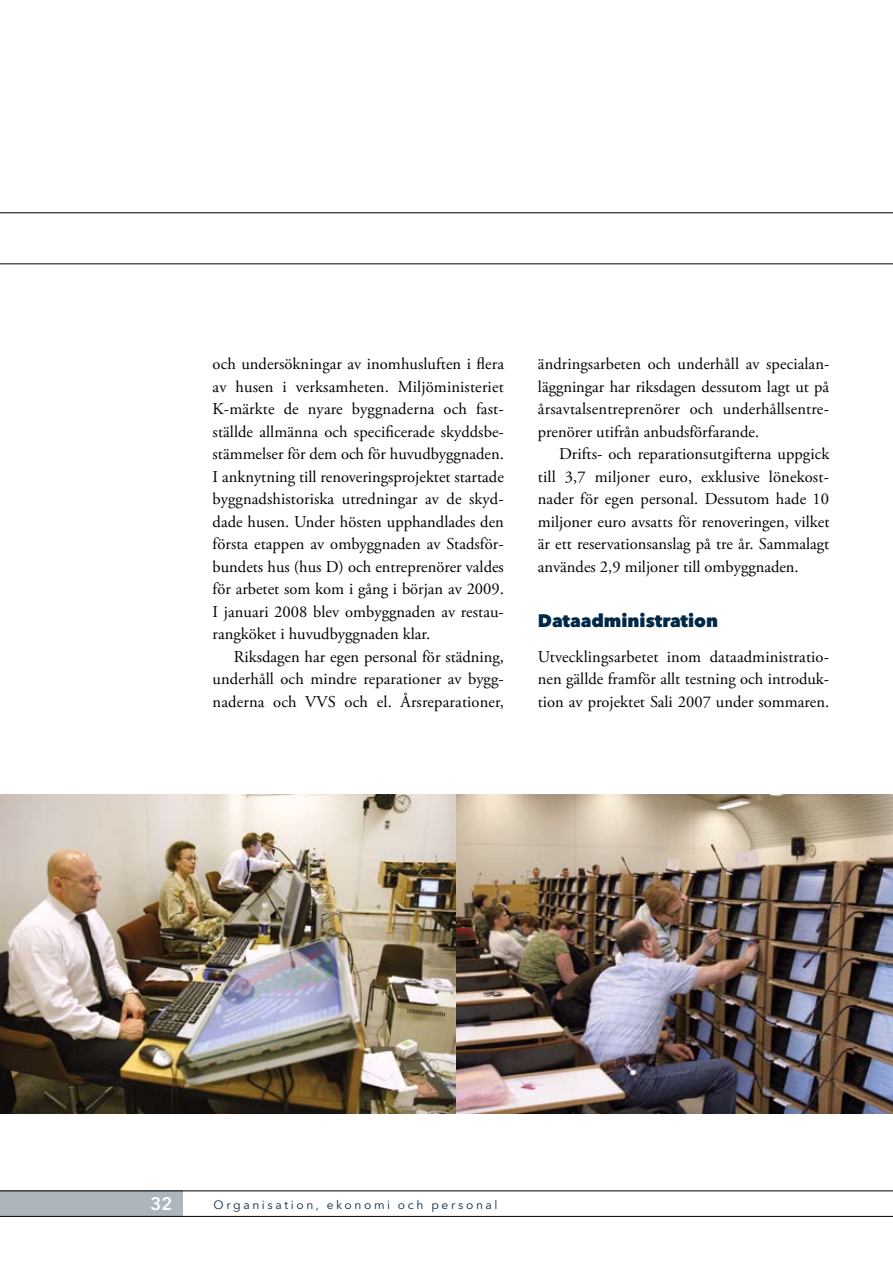
<style>
.page{position:relative;width:893px;height:1263px;background:#fff}
.page>*{position:absolute;margin:0;border:0;box-sizing:border-box;transform-origin:0 0}
.t1{font:800 18px "Avenir Next LT Pro";color:#002847}
.t2{font:600 18px "Avenir Next LT Pro";color:#fff}
.t3{font:16.5px/22.5px "Adobe Garamond Pro";letter-spacing:-.01em;color:#000;text-align:justify}
.t4{font:12px "Avenir Next LT Pro";letter-spacing:.215em;color:#002847}
</style>
<div class="page">
<hr style="left:0;top:213px;width:893px;height:1px;background:#000">
<hr style="left:0;top:264px;width:893px;height:1px;background:#000">
<div style="left:0;top:1191px;width:183px;height:25px;background:#aeb6bd"></div>
<hr style="left:0;top:1190px;width:893px;height:1px;background:#000">
<hr style="left:0;top:1216px;width:893px;height:1px;background:#000">
<img style="left:455px;top:795px;width:438px;height:319px">
<img style="left:0;top:795px;width:455px;height:319px">
<p class="t3" style="left:213px;top:353px;width:293px">och undersökningar av inomhusluften i flera av husen i verksamheten. Miljöministeriet K-märkte de nyare byggnaderna och fast&shy;ställde allmänna och specificerade skyddsbe&shy;stämmelser för dem och för huvudbyggnaden.<br>I anknytning till renoveringsprojektet startade byggnadshistoriska utredningar av de skyd&shy;dade husen. Under hösten upphandlades den första etappen av ombyggnaden av Stadsför&shy;bundets hus (hus D) och entreprenörer valdes för arbetet som kom i gång i början av 2009.<br>I januari 2008 blev ombyggnaden av restau&shy;rangköket i huvudbyggnaden klar.</p>
<p class="t3" style="left:213px;top:646px;width:293px;text-indent:21px">Riksdagen har egen personal för städning, underhåll och mindre reparationer av bygg&shy;naderna och VVS och el. Årsreparationer,</p>
<p class="t3" style="left:538px;top:353px;width:293px">ändringsarbeten och underhåll av specialan&shy;läggningar har riksdagen dessutom lagt ut på årsavtalsentreprenörer och underhållsentre&shy;prenörer utifrån anbudsförfarande.</p>
<p class="t3" style="left:538px;top:443px;width:293px;text-indent:21px">Drifts- och reparationsutgifterna uppgick till 3,7 miljoner euro, exklusive lönekost&shy;nader för egen personal. Dessutom hade 10 miljoner euro avsatts för renoveringen, vilket är ett reservationsanslag på tre år. Sammalagt användes 2,9 miljoner till ombyggnaden.</p>
<p class="t1" style="left:538px;top:610px;width:182px">Dataadministration</p>
<p class="t3" style="left:538px;top:646px;width:293px">Utvecklingsarbetet inom dataadministratio&shy;nen gällde framför allt testning och introduk&shy;tion av projektet Sali 2007 under sommaren.</p>
<p class="t2" style="left:150px;top:1193px;width:23px">32</p>
<p class="t4" style="left:214px;top:1197px;width:285px">Organisation, ekonomi och personal</p>
</div>
